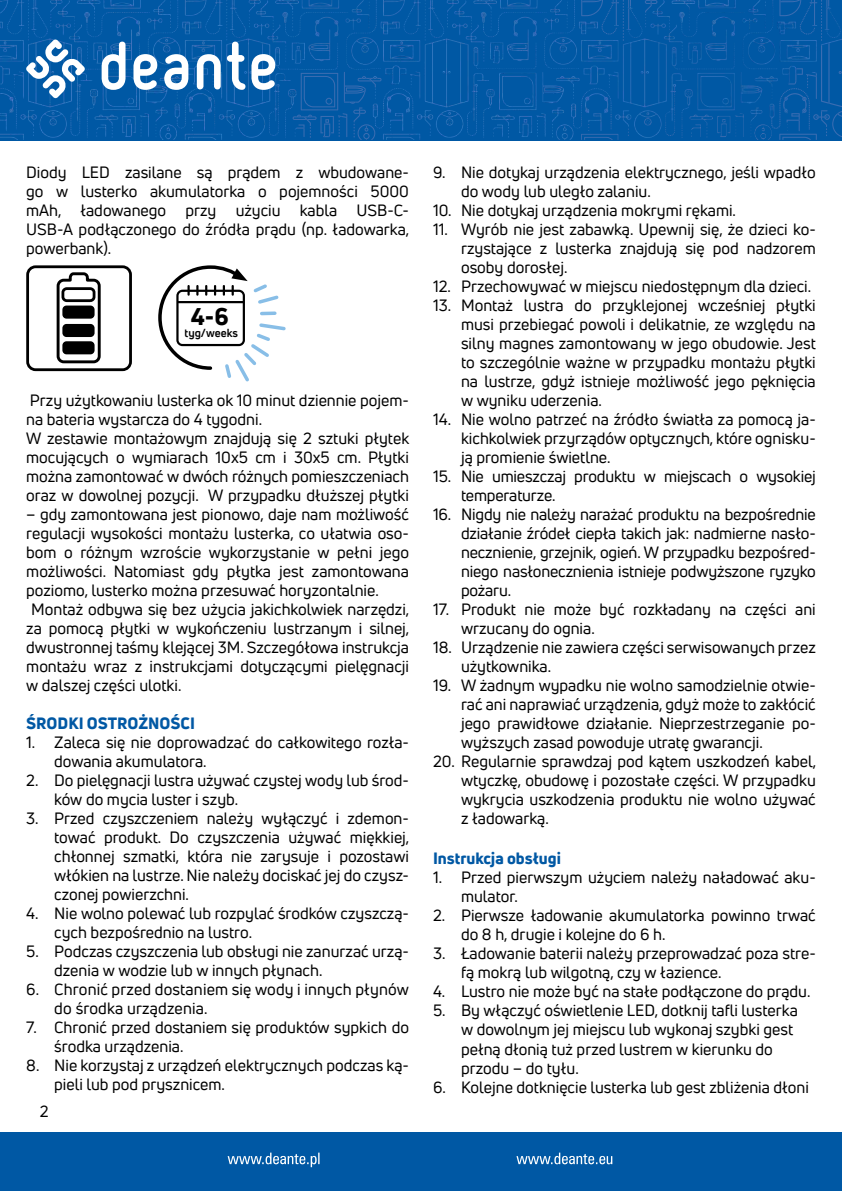
<style>
.page{position:relative;width:842px;height:1191px;background:#fff}
.page>*{position:absolute;margin:0;border:0;box-sizing:border-box;transform-origin:0 0}
.t1{font:800 23.6px "Uni Neue";color:#000}
.t2{font:16px/19px "Uni Neue";color:#000}
.t3{font:800 16px "Uni Neue";color:#0058a4}
.t4{font:700 11.4px "Uni Neue";color:#000}
</style>
<div class="page">
<div style="left:0;top:1132px;width:842px;height:59px;background:#0058a4"></div>
<svg style="left:228px;top:1152px;width:384px;height:15px"></svg>
<svg style="left:0;top:0;width:771px;height:140px;background:#055aa6"></svg>
<svg style="left:293px;top:72px;width:88px;height:68px;background:#085ba6"></svg>
<svg style="left:581px;top:0;width:76px;height:41px;background:#065aa5"></svg>
<svg style="left:771px;top:0;width:71px;height:140px;background:#065aa5"></svg>
<img style="left:0;top:13px;width:293px;height:4px">
<img style="left:13px;top:71px;width:278px;height:50px">
<img style="left:390px;top:41px;width:177px;height:25px">
<img style="left:626px;top:7px;width:147px;height:16px">
<img style="left:581px;top:113px;width:163px;height:24px">
<img style="left:792px;top:7px;width:50px;height:28px">
<svg style="left:26px;top:40px;width:59px;height:58px"></svg>
<svg style="left:102px;top:42px;width:24px;height:48px"></svg>
<svg style="left:197px;top:54px;width:24px;height:35px"></svg>
<svg style="left:133px;top:54px;width:24px;height:36px"></svg>
<svg style="left:164px;top:54px;width:24px;height:36px"></svg>
<svg style="left:227px;top:42px;width:48px;height:48px"></svg>
<svg style="left:56px;top:272px;width:45px;height:92px"></svg>
<div style="left:62px;top:341px;width:33px;height:13px;background:#000;border-radius:4px"></div>
<div style="left:62px;top:324px;width:33px;height:13px;background:#000;border-radius:4px"></div>
<div style="left:62px;top:305px;width:33px;height:14px;background:#000;border-radius:4px"></div>
<div style="left:62px;top:287px;width:33px;height:15px;border:3px solid #000;border-radius:4px"></div>
<div style="left:26px;top:265px;width:106px;height:106px;border:3px solid #000;border-radius:8px"></div>
<svg style="left:158px;top:265px;width:128px;height:117px"></svg>
<p class="t2" style="left:26px;top:162px;width:385px;text-align:justify">Diody LED zasilane są prądem z wbudowane&shy;go w lusterko akumulatorka o pojemności 5000 mAh, ładowanego przy użyciu kabla USB-C-USB-A podłączonego do źródła prądu (np. ładowarka, powerbank).</p>
<h1 class="t1" style="left:191px;top:301px;width:39px">4-6</h1>
<p class="t4" style="left:185px;top:326px;width:55px">tyg/weeks</p>
<p class="t2" style="left:26px;top:390px;width:384px">Przy użytkowaniu lusterka ok 10 minut dziennie pojem&shy;na bateria wystarcza do 4 tygodni.<br>W zestawie montażowym znajdują się 2 sztuki płytek mocujących o wymiarach 10x5 cm i 30x5 cm. Płytki można zamontować w dwóch różnych pomieszczeniach oraz w dowolnej pozycji. W przypadku dłuższej płytki</p>
<p class="t2" style="left:26px;top:504px;width:384px">– gdy zamontowana jest pionowo, daje nam możliwość</p>
<p class="t2" style="left:26px;top:523px;width:384px">regulacji wysokości montażu lusterka, co ułatwia oso-</p>
<p class="t2" style="left:26px;top:542px;width:384px">bom o różnym wzroście wykorzystanie w pełni jego</p>
<p class="t2" style="left:26px;top:561px;width:384px">możliwości. Natomiast gdy płytka jest zamontowana</p>
<p class="t2" style="left:26px;top:580px;width:354px">poziomo, lusterko można przesuwać horyzontalnie.</p>
<p class="t2" style="left:31px;top:599px;width:380px">Montaż odbywa się bez użycia jakichkolwiek narzędzi,</p>
<p class="t2" style="left:26px;top:618px;width:385px">za pomocą płytki w wykończeniu lustrzanym i silnej,</p>
<p class="t2" style="left:26px;top:637px;width:384px">dwustronnej taśmy klejącej 3M. Szczegółowa instrukcja</p>
<p class="t2" style="left:26px;top:656px;width:384px">montażu wraz z instrukcjami dotyczącymi pielęgnacji</p>
<p class="t2" style="left:26px;top:675px;width:157px">w dalszej części ulotki.</p>
<p class="t3" style="left:26px;top:712px;width:170px">ŚRODKI OSTROŻNOŚCI</p>
<p class="t2" style="left:54px;top:732px;width:356px;text-indent:-28px">1. Zaleca się nie doprowadzać do całkowitego rozła&shy;dowania akumulatora.</p>
<p class="t2" style="left:54px;top:770px;width:356px;text-indent:-28px">2. Do pielęgnacji lustra używać czystej wody lub środ&shy;ków do mycia luster i szyb.</p>
<p class="t2" style="left:54px;top:808px;width:357px;text-align:justify;text-indent:-28px">3. Przed czyszczeniem należy wyłączyć i zdemon&shy;tować produkt. Do czyszczenia używać miękkiej, chłonnej szmatki, która nie zarysuje i pozostawi włókien na lustrze. Nie należy dociskać jej do czysz&shy;czonej powierzchni.</p>
<p class="t2" style="left:54px;top:903px;width:356px;text-indent:-28px">4. Nie wolno polewać lub rozpylać środków czyszczą&shy;cych bezpośrednio na lustro.</p>
<p class="t2" style="left:54px;top:941px;width:356px;text-indent:-28px">5. Podczas czyszczenia lub obsługi nie zanurzać urzą&shy;dzenia w wodzie lub w innych płynach.</p>
<p class="t2" style="left:54px;top:979px;width:356px;text-indent:-28px">6. Chronić przed dostaniem się wody i innych płynów do środka urządzenia.</p>
<p class="t2" style="left:54px;top:1017px;width:356px;text-indent:-28px">7. Chronić przed dostaniem się produktów sypkich do środka urządzenia.</p>
<p class="t2" style="left:54px;top:1055px;width:356px;text-indent:-28px">8. Nie korzystaj z urządzeń elektrycznych podczas ką&shy;pieli lub pod prysznicem.</p>
<p class="t2" style="left:40px;top:1101px;width:10px">2</p>
<p class="t2" style="left:461px;top:162px;width:356px;text-indent:-28px">9. Nie dotykaj urządzenia elektrycznego, jeśli wpadło do wody lub uległo zalaniu.</p>
<p class="t2" style="left:433px;top:200px;width:304px">10. Nie dotykaj urządzenia mokrymi rękami.</p>
<p class="t2" style="left:461px;top:219px;width:356px;text-align:justify;text-indent:-28px">11. Wyrób nie jest zabawką. Upewnij się, że dzieci ko&shy;rzystające z lusterka znajdują się pod nadzorem osoby dorosłej.</p>
<p class="t2" style="left:433px;top:276px;width:380px">12. Przechowywać w miejscu niedostępnym dla dzieci.</p>
<p class="t2" style="left:461px;top:295px;width:356px;text-align:justify;text-indent:-28px">13. Montaż lustra do przyklejonej wcześniej płytki musi przebiegać powoli i delikatnie, ze względu na silny magnes zamontowany w jego obudowie. Jest to szczególnie ważne w przypadku montażu płytki na lustrze, gdyż istnieje możliwość jego pęknięcia w wyniku uderzenia.</p>
<p class="t2" style="left:461px;top:409px;width:356px;text-align:justify;text-indent:-28px">14. Nie wolno patrzeć na źródło światła za pomocą ja&shy;kichkolwiek przyrządów optycznych, które ognisku&shy;ją promienie świetlne.</p>
<p class="t2" style="left:461px;top:466px;width:356px;text-indent:-28px">15. Nie umieszczaj produktu w miejscach o wysokiej temperaturze.</p>
<p class="t2" style="left:461px;top:504px;width:356px;text-align:justify;text-indent:-28px">16. Nigdy nie należy narażać produktu na bezpośrednie działanie źródeł ciepła takich jak: nadmierne nasło&shy;necznienie, grzejnik, ogień. W przypadku bezpośred&shy;niego nasłonecznienia istnieje podwyższone ryzyko pożaru.</p>
<p class="t2" style="left:461px;top:599px;width:356px;text-indent:-28px">17. Produkt nie może być rozkładany na części ani wrzucany do ognia.</p>
<p class="t2" style="left:461px;top:637px;width:356px;text-indent:-28px">18. Urządzenie nie zawiera części serwisowanych przez użytkownika.</p>
<p class="t2" style="left:461px;top:675px;width:356px;text-align:justify;text-indent:-28px">19. W żadnym wypadku nie wolno samodzielnie otwie&shy;rać ani naprawiać urządzenia, gdyż może to zakłócić jego prawidłowe działanie. Nieprzestrzeganie po&shy;wyższych zasad powoduje utratę gwarancji.</p>
<p class="t2" style="left:461px;top:751px;width:357px;text-align:justify;text-indent:-28px">20. Regularnie sprawdzaj pod kątem uszkodzeń kabel, wtyczkę, obudowę i pozostałe części. W przypadku wykrycia uszkodzenia produktu nie wolno używać z ładowarką.</p>
<p class="t3" style="left:433px;top:847px;width:129px">Instrukcja obsługi</p>
<p class="t2" style="left:461px;top:867px;width:356px;text-indent:-28px">1. Przed pierwszym użyciem należy naładować aku&shy;mulator.</p>
<p class="t2" style="left:461px;top:905px;width:356px;text-indent:-28px">2. Pierwsze ładowanie akumulatorka powinno trwać do 8 h, drugie i kolejne do 6 h.</p>
<p class="t2" style="left:461px;top:943px;width:356px;text-indent:-28px">3. Ładowanie baterii należy przeprowadzać poza stre&shy;fą mokrą lub wilgotną, czy w łazience.</p>
<p class="t2" style="left:433px;top:981px;width:379px">4. Lustro nie może być na stałe podłączone do prądu.</p>
<p class="t2" style="left:461px;top:1000px;width:338px;text-indent:-28px">5. By włączyć oświetlenie LED, dotknij tafli lusterka w dowolnym jej miejscu lub wykonaj szybki gest pełną dłonią tuż przed lustrem w kierunku do przodu – do tyłu.</p>
<p class="t2" style="left:433px;top:1077px;width:377px">6. Kolejne dotknięcie lusterka lub gest zbliżenia dłoni</p>
</div>
